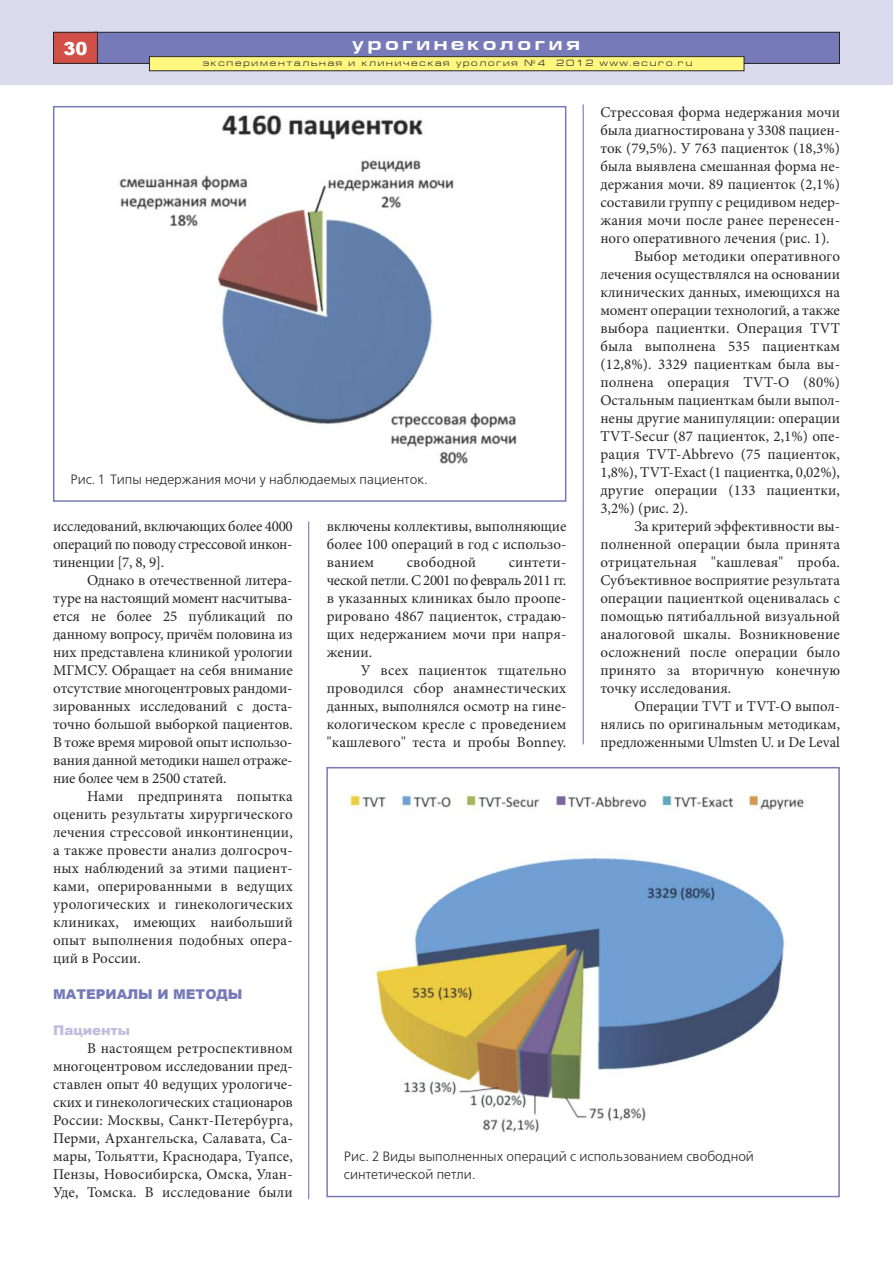
<style>
.page{position:relative;width:893px;height:1263px;background:#fff}
.page>*{position:absolute;margin:0;border:0;box-sizing:border-box;transform-origin:0 0}
.t1{font:700 18px "Europe Ext";letter-spacing:.2em;color:#fff}
.t2{font:900 18px "Arial";color:#fff}
.t3{font:15px/18px "Minion Pro";letter-spacing:.005em;color:#272627;text-align:justify}
.t4{font:13.5px/18px "Free Set C";color:#272627}
.t5{font:900 13.5px "Arial";color:#767ab8}
.t6{font:900 13.5px "Arial";color:#bdbdde}
.t7{font:9px "Europe Ext";letter-spacing:.2em;color:#272627}
</style>
<div class="page">
<div style="left:0;top:0;width:893px;height:85px;background:#dbdaed"></div>
<div style="left:94px;top:32px;width:745px;height:31px;background:#767ab8"></div>
<div style="left:94px;top:32px;width:746px;height:32px;border:1px solid #272627"></div>
<div style="left:54px;top:32px;width:43px;height:31px;background:#d14f47"></div>
<div style="left:53px;top:32px;width:45px;height:32px;border:1px solid #272627"></div>
<div style="left:149px;top:57px;width:595px;height:14px;background:#fff77f"></div>
<div style="left:149px;top:56px;width:595px;height:15px;border:1px solid #272627"></div>
<hr style="left:308px;top:521px;width:1px;height:678px;background:#767ab8">
<hr style="left:583px;top:104px;width:1px;height:640px;background:#767ab8">
<img style="left:119px;top:114px;width:398px;height:350px">
<div style="left:53px;top:106px;width:513px;height:396px;border:2px solid #767ab8"></div>
<div style="left:326px;top:767px;width:514px;height:430px;border:2px solid #767ab8"></div>
<img style="left:345px;top:793px;width:459px;height:340px">
<p class="t2" style="left:64px;top:35px;width:26px">30</p>
<p class="t1" style="left:352px;top:37px;width:230px">урогинекология</p>
<p class="t7" style="left:203px;top:60px;width:491px">экспериментальная и клиническая урология №4 2012 www.ecuro.ru</p>
<p class="t3" style="left:600px;top:104px;width:241px">Стрессовая форма недержания мочи</p>
<p class="t3" style="left:600px;top:122px;width:241px">была диагностирована у 3308 пациен-</p>
<p class="t3" style="left:600px;top:140px;width:241px">ток (79,5%). У 763 пациенток (18,3%)</p>
<p class="t3" style="left:600px;top:158px;width:241px">была выявлена смешанная форма не-</p>
<p class="t3" style="left:600px;top:176px;width:241px">держания мочи. 89 пациенток (2,1%)</p>
<p class="t3" style="left:600px;top:194px;width:241px">составили группу с рецидивом недер-</p>
<p class="t3" style="left:600px;top:212px;width:241px">жания мочи после ранее перенесен-</p>
<p class="t3" style="left:600px;top:230px;width:231px">ного оперативного лечения (рис. 1).</p>
<p class="t3" style="left:634px;top:248px;width:207px">Выбор методики оперативного</p>
<p class="t3" style="left:600px;top:266px;width:241px">лечения осуществлялся на основании</p>
<p class="t3" style="left:600px;top:284px;width:241px">клинических данных, имеющихся на</p>
<p class="t3" style="left:600px;top:302px;width:241px">момент операции технологий, а также</p>
<p class="t3" style="left:600px;top:320px;width:241px">выбора пациентки. Операция TVT</p>
<p class="t3" style="left:600px;top:338px;width:241px">была выполнена 535 пациенткам</p>
<p class="t3" style="left:600px;top:356px;width:241px">(12,8%). 3329 пациенткам была вы-</p>
<p class="t3" style="left:600px;top:374px;width:241px">полнена операция TVT-O (80%)</p>
<p class="t3" style="left:600px;top:392px;width:241px">Остальным пациенткам были выпол-</p>
<p class="t3" style="left:600px;top:410px;width:241px">нены другие манипуляции: операции</p>
<p class="t3" style="left:600px;top:428px;width:241px">TVT-Secur (87 пациенток, 2,1%) опе-</p>
<p class="t3" style="left:600px;top:446px;width:241px">рация TVT-Abbrevo (75 пациенток,</p>
<p class="t3" style="left:600px;top:464px;width:241px">1,8%), TVT-Exact (1 пациентка, 0,02%),</p>
<p class="t3" style="left:600px;top:482px;width:241px">другие операции (133 пациентки,</p>
<p class="t3" style="left:600px;top:500px;width:89px">3,2%) (рис. 2).</p>
<p class="t3" style="left:634px;top:518px;width:207px">За критерий эффективности вы-</p>
<p class="t3" style="left:600px;top:536px;width:241px">полненной операции была принята</p>
<p class="t3" style="left:600px;top:554px;width:241px">отрицательная "кашлевая" проба.</p>
<p class="t3" style="left:600px;top:572px;width:241px">Субъективное восприятие результата</p>
<p class="t3" style="left:600px;top:590px;width:241px">операции пациенткой оценивалась с</p>
<p class="t3" style="left:600px;top:608px;width:241px">помощью пятибалльной визуальной</p>
<p class="t3" style="left:600px;top:626px;width:241px">аналоговой шкалы. Возникновение</p>
<p class="t3" style="left:600px;top:644px;width:241px">осложнений после операции было</p>
<p class="t3" style="left:600px;top:662px;width:241px">принято за вторичную конечную</p>
<p class="t3" style="left:600px;top:680px;width:132px">точку исследования.</p>
<p class="t3" style="left:634px;top:698px;width:207px">Операции TVT и TVT-O выпол-</p>
<p class="t3" style="left:600px;top:716px;width:241px">нялись по оригинальным методикам,</p>
<p class="t3" style="left:600px;top:734px;width:241px">предложенными Ulmsten U. и De Leval</p>
<p class="t4" style="left:71px;top:470px;width:359px">Рис. 1 Типы недержания мочи у наблюдаемых пациенток.</p>
<p class="t3" style="left:53px;top:518px;width:241px">исследований, включающих более 4000 операций по поводу стрессовой инкон&shy;тиненции [7, 8, 9].</p>
<p class="t3" style="left:53px;top:572px;width:241px;text-indent:34px">Однако в отечественной литера&shy;туре на настоящий момент насчитыва&shy;ется не более 25 публикаций по данному вопросу, причём половина из них представлена клиникой урологии МГМСУ. Обращает на себя внимание отсутствие многоцентровых рандоми&shy;зированных исследований с доста&shy;точно большой выборкой пациентов.<br>В тоже время мировой опыт использо&shy;вания данной методики нашел отраже&shy;ние более чем в 2500 статей.</p>
<p class="t3" style="left:53px;top:788px;width:241px;text-indent:34px">Нами предпринята попытка оценить результаты хирургического лечения стрессовой инконтиненции, а также провести анализ долгосроч&shy;ных наблюдений за этими пациент&shy;ками, оперированными в ведущих урологических и гинекологических клиниках, имеющих наибольший опыт выполнения подобных опера&shy;ций в России.</p>
<p class="t5" style="left:53px;top:984px;width:191px">МАТЕРИАЛЫ И МЕТОДЫ</p>
<p class="t6" style="left:53px;top:1020px;width:78px">Пациенты</p>
<p class="t3" style="left:53px;top:1040px;width:241px;text-indent:34px">В настоящем ретроспективном многоцентровом исследовании пред&shy;ставлен опыт 40 ведущих урологиче&shy;ских и гинекологических стационаров России: Москвы, Санкт-Петербурга, Перми, Архангельска, Салавата, Са&shy;мары, Тольятти, Краснодара, Туапсе, Пензы, Новосибирска, Омска, Улан-Уде, Томска. В исследование были</p>
<p class="t3" style="left:327px;top:518px;width:241px">включены коллективы, выполняющие более 100 операций в год с использо&shy;ванием</p>
<p class="t3" style="left:407px;top:554px;width:71px">свободной</p>
<p class="t3" style="left:327px;top:554px;width:241px;text-indent:182px">синтети&shy;ческой петли. С 2001 по февраль 2011 гг. в указанных клиниках было проопе&shy;рировано 4867 пациенток, страдаю&shy;щих недержанием мочи при напря&shy;жении.</p>
<p class="t3" style="left:327px;top:662px;width:241px;text-indent:34px">У всех пациенток тщательно проводился сбор анамнестических данных, выполнялся осмотр на гине&shy;кологическом кресле с проведением "кашлевого" теста и пробы Bonney.</p>
<p class="t4" style="left:344px;top:1147px;width:411px">Рис. 2 Виды выполненных операций с использованием свободной синтетической петли.</p>
</div>
